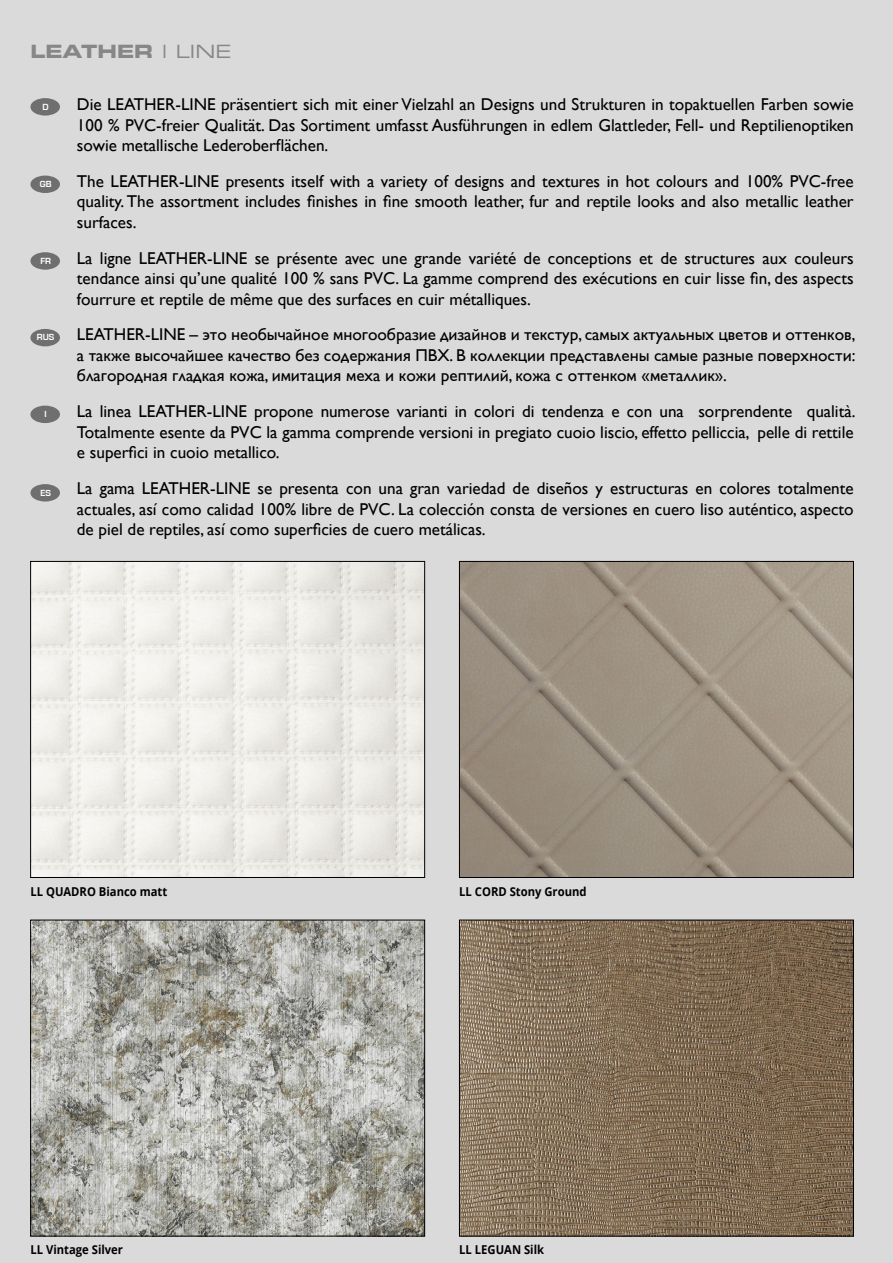
<style>
.page{position:relative;width:893px;height:1263px;background:#dadada}
.page>*{position:absolute;margin:0;border:0;box-sizing:border-box;transform-origin:0 0}
.t1{font:18.3px "Eurostile Bold Extended Two";color:#878787}
.t2{font:17.1px/20.5px "Gill Sans";color:#000;text-align:justify}
.t3{font:700 12.3px "Open Sans";color:#000;scale:.92 1}
.t4{font:700 9.15px "Eurostile";color:#fff}
.s1{font-family:"Eurostile Extended Two"}
</style>
<div class="page">
<div style="left:30px;top:98px;width:30px;height:18px;background:#706f6f;border-radius:50%"></div>
<div style="left:30px;top:176px;width:30px;height:17px;background:#706f6f;border-radius:50%"></div>
<div style="left:30px;top:252px;width:30px;height:18px;background:#706f6f;border-radius:50%"></div>
<div style="left:30px;top:329px;width:30px;height:17px;background:#706f6f;border-radius:50%"></div>
<div style="left:30px;top:406px;width:30px;height:17px;background:#706f6f;border-radius:50%"></div>
<div style="left:30px;top:484px;width:30px;height:17px;background:#706f6f;border-radius:50%"></div>
<img style="left:32px;top:563px;width:391px;height:313px">
<div style="left:30px;top:561px;width:395px;height:317px;border:1px solid #000"></div>
<img style="left:32px;top:922px;width:391px;height:312px">
<div style="left:30px;top:920px;width:395px;height:316px;border:1px solid #000"></div>
<img style="left:461px;top:563px;width:391px;height:313px">
<div style="left:459px;top:561px;width:395px;height:317px;border:1px solid #000"></div>
<img style="left:461px;top:922px;width:391px;height:312px">
<div style="left:459px;top:920px;width:395px;height:316px;border:1px solid #000"></div>
<p class="t1" style="left:30px;top:38px;width:202px">LEATHER <span class="s1">l LINE</span></p>
<p class="t4" style="left:43px;top:102px;width:8px">D</p>
<p class="t4" style="left:40px;top:179px;width:13px">GB</p>
<p class="t4" style="left:40px;top:256px;width:12px">FR</p>
<p class="t4" style="left:37px;top:332px;width:19px">RUS</p>
<p class="t4" style="left:45px;top:409px;width:4px">I</p>
<p class="t4" style="left:40px;top:488px;width:12px">ES</p>
<p class="t2" style="left:77px;top:94px;width:778px">Die LEATHER-LINE präsentiert sich mit einer Vielzahl an Designs und Strukturen in topaktuellen Farben sowie 100 % PVC-freier Qualität. Das Sortiment umfasst Ausführungen in edlem Glattleder, Fell- und Reptilienoptiken sowie metallische Lederoberflächen.</p>
<p class="t2" style="left:77px;top:171px;width:778px">The LEATHER-LINE presents itself with a variety of designs and textures in hot colours and 100% PVC-free quality. The assortment includes finishes in fine smooth leather, fur and reptile looks and also metallic leather surfaces.</p>
<p class="t2" style="left:77px;top:247px;width:778px">La ligne LEATHER-LINE se présente avec une grande variété de conceptions et de structures aux couleurs tendance ainsi qu’une qualité 100 % sans PVC. La gamme comprend des exécutions en cuir lisse fin, des aspects fourrure et reptile de même que des surfaces en cuir métalliques.</p>
<p class="t2" style="left:77px;top:324px;width:780px">LEATHER-LINE – это необычайное многообразие дизайнов и текстур, самых актуальных цветов и оттенков, а также высочайшее качество без содержания ПВХ. В коллекции представлены самые разные поверхности: благородная гладкая кожа, имитация меха и кожи рептилий, кожа с оттенком «металлик».</p>
<p class="t2" style="left:77px;top:401px;width:780px">La linea LEATHER-LINE propone numerose varianti in colori di tendenza e con una sorprendente qualità.<br>Totalmente esente da PVC la gamma comprende versioni in pregiato cuoio liscio, effetto pelliccia, pelle di rettile e superfici in cuoio metallico.</p>
<p class="t2" style="left:77px;top:478px;width:778px">La gama LEATHER-LINE se presenta con una gran variedad de diseños y estructuras en colores totalmente actuales, así como calidad 100% libre de PVC. La colección consta de versiones en cuero liso auténtico, aspecto de piel de reptiles, así como superficies de cuero metálicas.</p>
<p class="t3" style="left:30px;top:883px;width:150px">LL QUADRO Bianco matt</p>
<p class="t3" style="left:30px;top:1241px;width:102px">LL Vintage Silver</p>
<p class="t3" style="left:459px;top:883px;width:140px">LL CORD Stony Ground</p>
<p class="t3" style="left:459px;top:1241px;width:94px">LL LEGUAN Silk</p>
</div>
